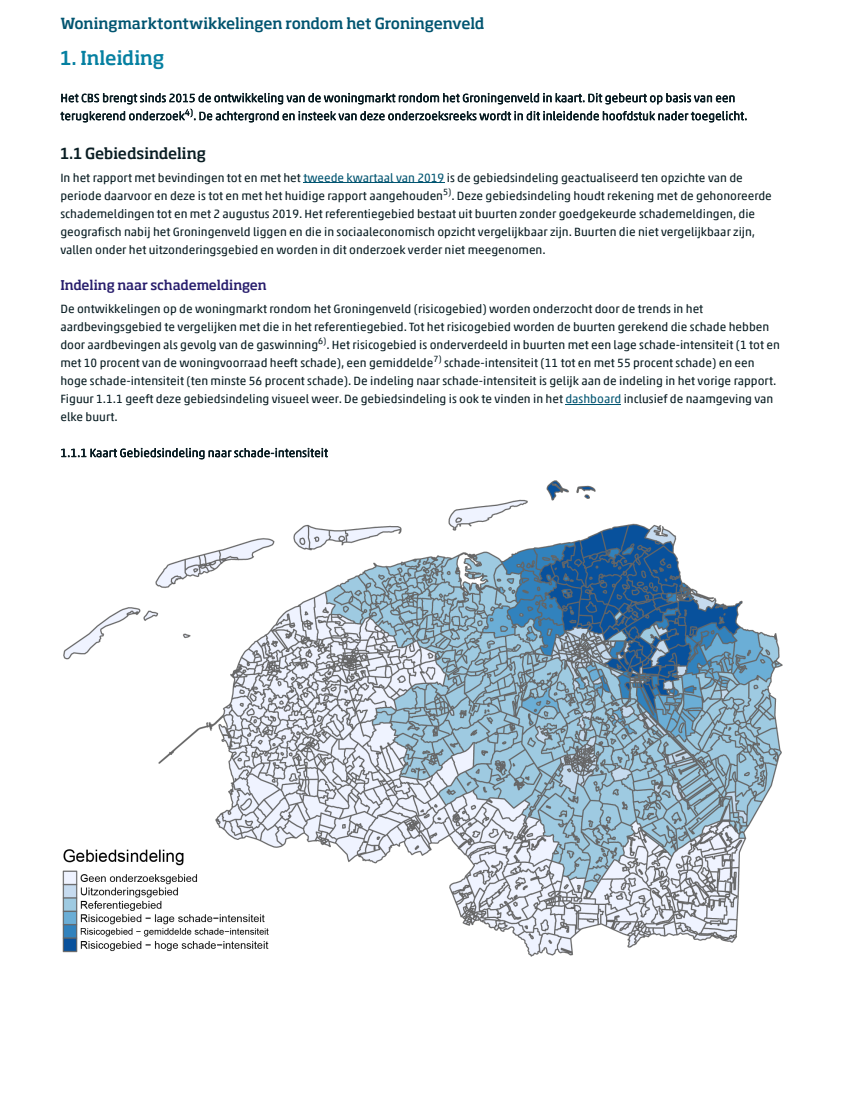
<style>
.page{position:relative;width:842px;height:1101px;background:#fff}
.page>*{position:absolute;margin:0;border:0;box-sizing:border-box;transform-origin:0 0}
.t1{font:500 18.8px "Soho W01";letter-spacing:-.005em;color:#0580a1}
.t2{font:500 15px "Soho W01";letter-spacing:-.01em;color:#005470}
.t3{font:500 15px "Soho W01";letter-spacing:-.005em;color:#091d23}
.t4{font:500 13.2px "Soho W01";letter-spacing:-.01em;color:#271d6c}
.t5{font:12px/18px "Akko W01";color:#091d23}
.t6{font:9px "Akko W01";color:#091d23}
.s1{color:#005470}
</style>
<div class="page">
<svg style="left:60px;top:93px;width:687px;height:29px"></svg>
<hr style="left:303px;top:182px;width:141px;height:1px;background:#005470">
<hr style="left:565px;top:404px;width:56px;height:1px;background:#005470">
<svg style="left:61px;top:448px;width:267px;height:11px"></svg>
<img style="left:62px;top:480px;width:720px;height:476px">
<p class="t2" style="left:60px;top:14px;width:426px">Woningmarktontwikkelingen rondom het Groningenveld</p>
<h1 class="t1" style="left:60px;top:47px;width:106px">1. Inleiding</h1>
<h2 class="t3" style="left:60px;top:144px;width:147px">1.1 Gebiedsindeling</h2>
<p class="t5" style="left:60px;top:168px;width:713px">In het rapport met bevindingen tot en met het <span class="s1">tweede kwartaal van 2019</span> is de gebiedsindeling geactualiseerd ten opzichte van de periode daarvoor en deze is tot en met het huidige rapport aangehouden . Deze gebiedsindeling houdt rekening met de gehonoreerde schademeldingen tot en met 2 augustus 2019. Het referentiegebied bestaat uit buurten zonder goedgekeurde schademeldingen, die geografisch nabij het Groningenveld liggen en die in sociaaleconomisch opzicht vergelijkbaar zijn. Buurten die niet vergelijkbaar zijn, vallen onder het uitzonderingsgebied en worden in dit onderzoek verder niet meegenomen.</p>
<p class="t6" style="left:443px;top:186px;width:10px">5)</p>
<h3 class="t4" style="left:60px;top:277px;width:208px">Indeling naar schademeldingen</h3>
<p class="t5" style="left:60px;top:300px;width:721px">De ontwikkelingen op de woningmarkt rondom het Groningenveld (risicogebied) worden onderzocht door de trends in het aardbevingsgebied te vergelijken met die in het referentiegebied. Tot het risicogebied worden de buurten gerekend die schade hebben door aardbevingen als gevolg van de gaswinning . Het risicogebied is onderverdeeld in buurten met een lage schade-intensiteit (1 tot en met 10 procent van de woningvoorraad heeft schade), een gemiddelde schade-intensiteit (11 tot en met 55 procent schade) en een hoge schade-intensiteit (ten minste 56 procent schade). De indeling naar schade-intensiteit is gelijk aan de indeling in het vorige rapport.<br>Figuur 1.1.1 geeft deze gebiedsindeling visueel weer. De gebiedsindeling is ook te vinden in het <span class="s1">dashboard</span> inclusief de naamgeving van elke buurt.</p>
<p class="t6" style="left:318px;top:336px;width:10px">6)</p>
<p class="t6" style="left:433px;top:354px;width:10px">7)</p>
</div>
